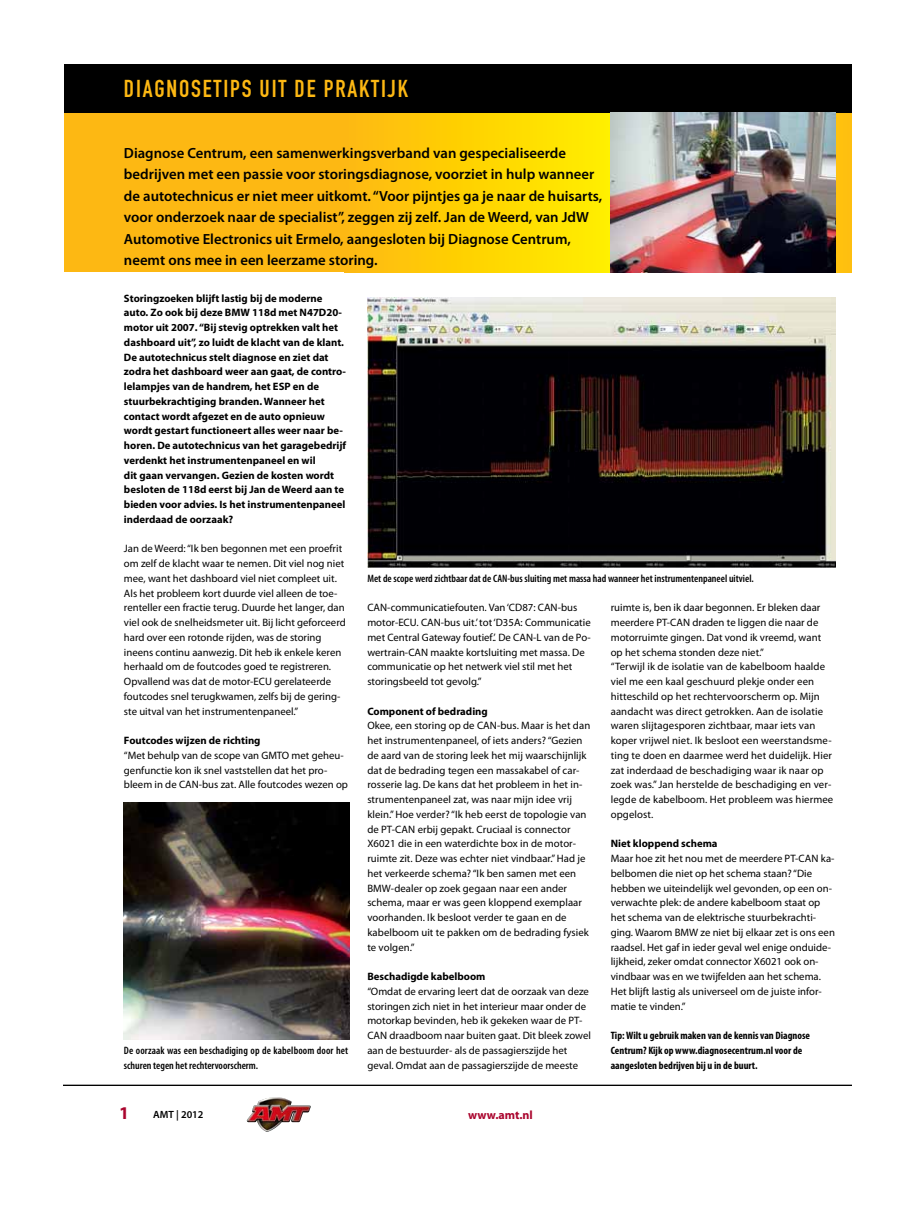
<style>
.page{position:relative;width:915px;height:1212px;background:#fff}
.page>*{position:absolute;margin:0;border:0;box-sizing:border-box;transform-origin:0 0}
.t1{font:24.15px "DIN Engschrift Std";letter-spacing:.075em;color:#fdb813}
.t2{font:700 18px "Myriad Pro";color:#aa052e}
.t3{font:700 16.05px "Myriad Pro";color:#a80c31}
.t4{font:600 14.7px/21.5px "Myriad Pro";color:#000}
.t5{font:700 12px "Myriad Pro";color:#aa052e}
.t6{font:10.65px/14.7px "Myriad Pro";color:#000}
.t7{font:700 10.65px/14.7px "Myriad Pro";color:#000}
.t8{font:600 condensed 10.65px/14.7px "Myriad Pro";color:#000}
.t9{font:700 condensed 10.65px/14.7px "Myriad Pro";color:#000}
.t10{font:600 10.5px "Myriad Pro";color:#000}
</style>
<div class="page">
<img style="left:247px;top:1097px;width:63px;height:35px">
<svg style="left:348px;top:112px;width:502px;height:160px;background:#fcd105"></svg>
<div style="left:64px;top:112px;width:284px;height:160px;background:#fdb813"></div>
<hr style="left:64px;top:1084px;width:786px;height:2px;background:#000">
<div style="left:64px;top:64px;width:786px;height:48px;background:#000"></div>
<img style="left:367px;top:297px;width:467px;height:270px">
<img style="left:124px;top:803px;width:225px;height:236px">
<img style="left:610px;top:112px;width:225px;height:160px">
<h1 class="t1" style="left:124px;top:75px;width:285px">DIAGNOSETIPS UIT DE PRAKTIJK</h1>
<p class="t4" style="left:124px;top:142px;width:480px">Diagnose Centrum, een samenwerkingsverband van gespecialiseerde bedrijven met een passie voor storingsdiagnose, voorziet in hulp wanneer de autotechnicus er niet meer uitkomt. “Voor pijntjes ga je naar de huisarts, voor onderzoek naar de specialist”, zeggen zij zelf. Jan de Weerd, van JdW Automotive Electronics uit Ermelo, aangesloten bij Diagnose Centrum, neemt ons mee in een leerzame storing.</p>
<p class="t7" style="left:124px;top:291px;width:224px">Storingzoeken blijft lastig bij de moderne auto. Zo ook bij deze BMW 118d met N47D20- motor uit 2007. “Bij stevig optrekken valt het dashboard uit”, zo luidt de klacht van de klant.<br>De autotechnicus stelt diagnose en ziet dat zodra het dashboard weer aan gaat, de contro&shy;lelampjes van de handrem, het ESP en de stuurbekrachtiging branden. Wanneer het contact wordt afgezet en de auto opnieuw wordt gestart functioneert alles weer naar be&shy;horen. De autotechnicus van het garagebedrijf verdenkt het instrumentenpaneel en wil<br>dit gaan vervangen. Gezien de kosten wordt besloten de 118d eerst bij Jan de Weerd aan te bieden voor advies. Is het instrumentenpaneel inderdaad de oorzaak?</p>
<p class="t6" style="left:124px;top:542px;width:223px">Jan de Weerd: “Ik ben begonnen met een proefrit om zelf de klacht waar te nemen. Dit viel nog niet mee, want het dashboard viel niet compleet uit.<br>Als het probleem kort duurde viel alleen de toe&shy;renteller een fractie terug. Duurde het langer, dan viel ook de snelheidsmeter uit. Bij licht geforceerd hard over een rotonde rijden, was de storing ineens continu aanwezig. Dit heb ik enkele keren herhaald om de foutcodes goed te registreren.<br>Opvallend was dat de motor-ECU gerelateerde foutcodes snel terugkwamen, zelfs bij de gering&shy;ste uitval van het instrumentenpaneel.”</p>
<p class="t7" style="left:124px;top:733px;width:138px">Foutcodes wijzen de richting</p>
<p class="t6" style="left:124px;top:748px;width:225px">“Met behulp van de scope van GMTO met geheu&shy;genfunctie kon ik snel vaststellen dat het pro&shy;bleem in de CAN-bus zat. Alle foutcodes wezen op</p>
<p class="t8" style="left:124px;top:1043px;width:226px">De oorzaak was een beschadiging op de kabelboom door het schuren tegen het rechtervoorscherm.</p>
<p class="t8" style="left:367px;top:571px;width:388px">Met de scope werd zichtbaar dat de CAN-bus sluiting met massa had wanneer het instrumentenpaneel uitviel.</p>
<p class="t6" style="left:367px;top:601px;width:225px">CAN-communicatiefouten. Van ‘CD87: CAN-bus motor-ECU. CAN-bus uit.’ tot ‘D35A: Communicatie met Central Gateway foutief.’. De CAN-L van de Po&shy;wertrain-CAN maakte kortsluiting met massa. De communicatie op het netwerk viel stil met het storingsbeeld tot gevolg.”</p>
<p class="t7" style="left:367px;top:704px;width:122px">Component of bedrading</p>
<p class="t6" style="left:367px;top:719px;width:224px">Okee, een storing op de CAN-bus. Maar is het dan het instrumentenpaneel, of iets anders? “Gezien de aard van de storing leek het mij waarschijnlijk dat de bedrading tegen een massakabel of car&shy;rosserie lag. De kans dat het probleem in het in&shy;strumentenpaneel zat, was naar mijn idee vrij klein.” Hoe verder? “Ik heb eerst de topologie van de PT-CAN erbij gepakt. Cruciaal is connector X6021 die in een waterdichte box in de motor&shy;ruimte zit. Deze was echter niet vindbaar.” Had je het verkeerde schema? “Ik ben samen met een BMW-dealer op zoek gegaan naar een ander schema, maar er was geen kloppend exemplaar voorhanden. Ik besloot verder te gaan en de kabelboom uit te pakken om de bedrading fysiek te volgen.”</p>
<p class="t7" style="left:367px;top:969px;width:119px">Beschadigde kabelboom</p>
<p class="t6" style="left:367px;top:984px;width:225px">“Omdat de ervaring leert dat de oorzaak van deze storingen zich niet in het interieur maar onder de motorkap bevinden, heb ik gekeken waar de PT-CAN draadboom naar buiten gaat. Dit bleek zowel aan de bestuurder- als de passagierszijde het geval. Omdat aan de passagierszijde de meeste</p>
<p class="t6" style="left:610px;top:601px;width:224px">ruimte is, ben ik daar begonnen. Er bleken daar meerdere PT-CAN draden te liggen die naar de motorruimte gingen. Dat vond ik vreemd, want op het schema stonden deze niet.”<br>“Terwijl ik de isolatie van de kabelboom haalde viel me een kaal geschuurd plekje onder een hitteschild op het rechtervoorscherm op. Mijn aandacht was direct getrokken. Aan de isolatie waren slijtagesporen zichtbaar, maar iets van koper vrijwel niet. Ik besloot een weerstandsme&shy;ting te doen en daarmee werd het duidelijk. Hier zat inderdaad de beschadiging waar ik naar op zoek was.” Jan herstelde de beschadiging en ver&shy;legde de kabelboom. Het probleem was hiermee opgelost.</p>
<p class="t7" style="left:610px;top:836px;width:108px">Niet kloppend schema</p>
<p class="t6" style="left:610px;top:851px;width:226px">Maar hoe zit het nou met de meerdere PT-CAN ka&shy;belbomen die niet op het schema staan? “Die hebben we uiteindelijk wel gevonden, op een on&shy;verwachte plek: de andere kabelboom staat op het schema van de elektrische stuurbekrachti&shy;ging. Waarom BMW ze niet bij elkaar zet is ons een raadsel. Het gaf in ieder geval wel enige onduide&shy;lijkheid, zeker omdat connector X6021 ook on&shy;vindbaar was en we twijfelden aan het schema.<br>Het blijft lastig als universeel om de juiste infor&shy;matie te vinden.”</p>
<p class="t9" style="left:610px;top:1028px;width:201px">Tip: Wilt u gebruik maken van de kennis van Diagnose<br>Centrum? Kijk op www.diagnosecentrum.nl voor de aangesloten bedrijven bij u in de buurt.</p>
<h3 class="t3" style="left:124px;top:1094px;width:19px">12</h3>
<h2 class="t2" style="left:119px;top:1101px;width:11px">1</h2>
<p class="t10" style="left:153px;top:1107px;width:52px">AMT | 2012</p>
<p class="t5" style="left:468px;top:1107px;width:66px">www.amt.nl</p>
</div>
